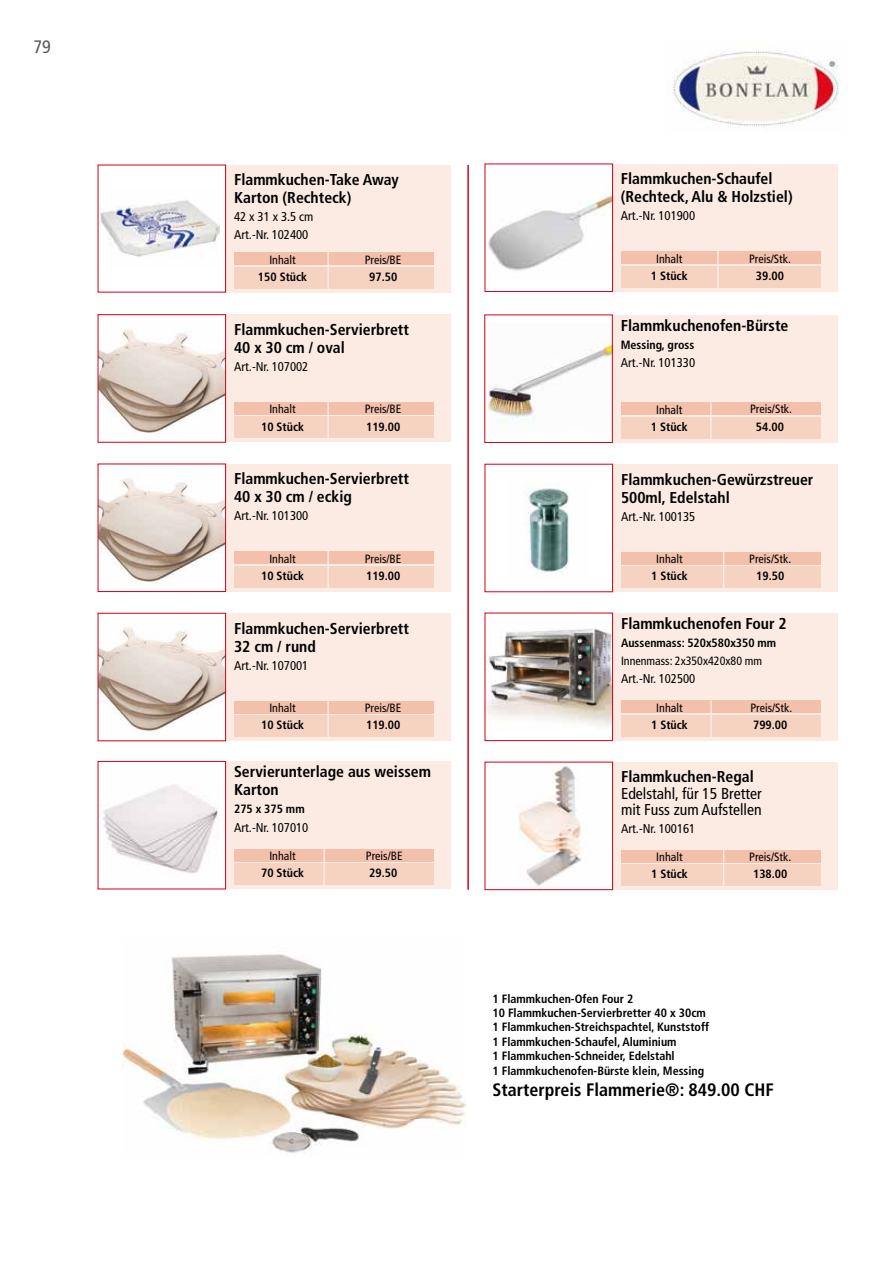
<style>
.page{position:relative;width:893px;height:1263px;background:#fff}
.page>*{position:absolute;margin:0;border:0;box-sizing:border-box;transform-origin:0 0}
.t1{font:700 condensed 18px "Frutiger";color:#000}
.t2{font:condensed 18px "Frutiger LT Std";color:#58585a}
.t3{font:700 condensed 15.75px/18px "Frutiger";color:#000}
.t4{font:condensed 15.75px/16.5px "Frutiger";color:#000}
.t5{font:condensed 12.75px/18px "Frutiger";color:#000}
.t6{font:700 condensed 12px/14.4px "Frutiger";color:#000}
.t7{font:condensed 12px "Frutiger";color:#000}
</style>
<div class="page">
<div style="left:612px;top:164px;width:226px;height:128px;background:#fbebe2"></div>
<img style="left:488px;top:195px;width:123px;height:76px">
<div style="left:485px;top:164px;width:128px;height:128px;border:1px solid #d1001b"></div>
<div style="left:621px;top:266px;width:200px;height:21px;background:#f6d2c1"></div>
<div style="left:621px;top:251px;width:200px;height:13px;background:#f3c1ab"></div>
<hr style="left:717px;top:248px;width:2px;height:41px;background:#fbebe2">
<img style="left:673px;top:51px;width:166px;height:76px">
<div style="left:226px;top:165px;width:225px;height:128px;background:#fbebe2"></div>
<img style="left:100px;top:200px;width:119px;height:57px">
<div style="left:234px;top:267px;width:200px;height:21px;background:#f6d2c1"></div>
<div style="left:234px;top:253px;width:200px;height:12px;background:#f3c1ab"></div>
<div style="left:613px;top:613px;width:225px;height:128px;background:#fbebe2"></div>
<img style="left:487px;top:628px;width:124px;height:98px">
<div style="left:485px;top:613px;width:128px;height:128px;border:1px solid #d1001b"></div>
<div style="left:621px;top:715px;width:200px;height:21px;background:#f6d2c1"></div>
<div style="left:621px;top:700px;width:200px;height:13px;background:#f3c1ab"></div>
<hr style="left:327px;top:251px;width:2px;height:40px;background:#fbebe2">
<hr style="left:710px;top:700px;width:2px;height:41px;background:#fbebe2">
<div style="left:226px;top:613px;width:225px;height:128px;background:#fbebe2"></div>
<img style="left:100px;top:627px;width:124px;height:105px">
<div style="left:98px;top:613px;width:128px;height:128px;border:1px solid #d1001b"></div>
<div style="left:234px;top:715px;width:200px;height:22px;background:#f6d2c1"></div>
<div style="left:234px;top:701px;width:200px;height:12px;background:#f3c1ab"></div>
<hr style="left:327px;top:699px;width:2px;height:40px;background:#fbebe2">
<div style="left:612px;top:315px;width:226px;height:127px;background:#fbebe2"></div>
<img style="left:487px;top:342px;width:124px;height:82px">
<div style="left:484px;top:315px;width:129px;height:128px;border:1px solid #d1001b"></div>
<div style="left:621px;top:417px;width:200px;height:21px;background:#f6d2c1"></div>
<div style="left:621px;top:402px;width:200px;height:13px;background:#f3c1ab"></div>
<hr style="left:710px;top:402px;width:2px;height:41px;background:#fbebe2">
<div style="left:226px;top:761px;width:225px;height:128px;background:#fbebe2"></div>
<img style="left:103px;top:785px;width:115px;height:89px">
<div style="left:98px;top:761px;width:128px;height:128px;border:1px solid #d1001b"></div>
<div style="left:234px;top:863px;width:200px;height:22px;background:#f6d2c1"></div>
<div style="left:234px;top:849px;width:200px;height:13px;background:#f3c1ab"></div>
<hr style="left:323px;top:849px;width:2px;height:40px;background:#fbebe2">
<img style="left:122px;top:954px;width:344px;height:199px">
<div style="left:613px;top:762px;width:225px;height:128px;background:#fbebe2"></div>
<img style="left:518px;top:766px;width:69px;height:120px">
<div style="left:485px;top:762px;width:128px;height:128px;border:1px solid #d1001b"></div>
<div style="left:621px;top:864px;width:200px;height:21px;background:#f6d2c1"></div>
<div style="left:621px;top:850px;width:200px;height:12px;background:#f3c1ab"></div>
<hr style="left:723px;top:848px;width:1px;height:40px;background:#fbebe2">
<div style="left:226px;top:315px;width:225px;height:127px;background:#fbebe2"></div>
<img style="left:100px;top:329px;width:124px;height:105px">
<div style="left:98px;top:314px;width:128px;height:128px;border:1px solid #d1001b"></div>
<div style="left:234px;top:417px;width:200px;height:21px;background:#f6d2c1"></div>
<div style="left:234px;top:402px;width:200px;height:13px;background:#f3c1ab"></div>
<hr style="left:327px;top:400px;width:2px;height:41px;background:#fbebe2">
<div style="left:226px;top:464px;width:225px;height:127px;background:#fbebe2"></div>
<img style="left:100px;top:478px;width:124px;height:105px">
<div style="left:98px;top:464px;width:128px;height:128px;border:1px solid #d1001b"></div>
<div style="left:234px;top:566px;width:200px;height:21px;background:#f6d2c1"></div>
<div style="left:234px;top:551px;width:200px;height:13px;background:#f3c1ab"></div>
<hr style="left:327px;top:549px;width:2px;height:41px;background:#fbebe2">
<hr style="left:468px;top:165px;width:1px;height:725px;background:#d1001b">
<div style="left:613px;top:464px;width:225px;height:128px;background:#fbebe2"></div>
<img style="left:525px;top:488px;width:45px;height:84px">
<div style="left:621px;top:566px;width:200px;height:22px;background:#f6d2c1"></div>
<div style="left:621px;top:552px;width:200px;height:12px;background:#f3c1ab"></div>
<hr style="left:723px;top:550px;width:1px;height:40px;background:#fbebe2">
<h1 class="t2" style="left:33px;top:36px;width:19px">79</h1>
<h2 class="t3" style="left:234px;top:171px;width:166px">Flammkuchen-Take Away<br>Karton (Rechteck)</h2>
<p class="t5" style="left:234px;top:208px;width:81px">42 x 31 x 3.5 cm<br>Art.-Nr. 102400</p>
<p class="t6" style="left:258px;top:269px;width:51px">150 Stück</p>
<p class="t6" style="left:369px;top:269px;width:30px">97.50</p>
<p class="t7" style="left:269px;top:252px;width:28px">Inhalt</p>
<p class="t7" style="left:365px;top:252px;width:38px">Preis/BE</p>
<h2 class="t3" style="left:621px;top:170px;width:173px">Flammkuchen-Schaufel (Rechteck, Alu &amp; Holzstiel)</h2>
<p class="t5" style="left:621px;top:207px;width:76px">Art.-Nr. 101900</p>
<p class="t7" style="left:656px;top:251px;width:28px">Inhalt</p>
<p class="t7" style="left:749px;top:251px;width:43px">Preis/Stk.</p>
<p class="t6" style="left:651px;top:268px;width:38px">1 Stück</p>
<p class="t6" style="left:756px;top:268px;width:30px">39.00</p>
<h2 class="t3" style="left:234px;top:321px;width:176px">Flammkuchen-Servierbrett<br>40 x 30 cm / oval</h2>
<p class="t5" style="left:234px;top:358px;width:76px">Art.-Nr. 107002</p>
<h2 class="t3" style="left:621px;top:317px;width:169px">Flammkuchenofen-Bürste</h2>
<p class="t6" style="left:621px;top:338px;width:75px">Messing, gross</p>
<p class="t5" style="left:621px;top:354px;width:76px">Art.-Nr. 101330</p>
<p class="t7" style="left:269px;top:402px;width:28px">Inhalt</p>
<p class="t7" style="left:365px;top:402px;width:38px">Preis/BE</p>
<p class="t7" style="left:656px;top:402px;width:28px">Inhalt</p>
<p class="t7" style="left:750px;top:402px;width:43px">Preis/Stk.</p>
<p class="t6" style="left:261px;top:419px;width:45px">10 Stück</p>
<p class="t6" style="left:366px;top:419px;width:36px">119.00</p>
<p class="t6" style="left:651px;top:419px;width:38px">1 Stück</p>
<p class="t6" style="left:756px;top:419px;width:30px">54.00</p>
<h2 class="t3" style="left:234px;top:470px;width:176px">Flammkuchen-Servierbrett<br>40 x 30 cm / eckig</h2>
<p class="t5" style="left:234px;top:507px;width:76px">Art.-Nr. 101300</p>
<h2 class="t3" style="left:621px;top:470px;width:194px">Flammkuchen-Gewürzstreuer<br>500ml, Edelstahl</h2>
<p class="t5" style="left:621px;top:507px;width:76px">Art.-Nr. 100135</p>
<p class="t7" style="left:269px;top:551px;width:28px">Inhalt</p>
<p class="t7" style="left:365px;top:551px;width:38px">Preis/BE</p>
<p class="t7" style="left:656px;top:552px;width:28px">Inhalt</p>
<p class="t7" style="left:749px;top:552px;width:43px">Preis/Stk.</p>
<p class="t6" style="left:261px;top:568px;width:45px">10 Stück</p>
<p class="t6" style="left:366px;top:568px;width:36px">119.00</p>
<p class="t6" style="left:651px;top:569px;width:38px">1 Stück</p>
<p class="t6" style="left:756px;top:569px;width:30px">19.50</p>
<h2 class="t3" style="left:234px;top:619px;width:176px">Flammkuchen-Servierbrett<br>32 cm / rund</h2>
<p class="t5" style="left:234px;top:656px;width:76px">Art.-Nr. 107001</p>
<p class="t7" style="left:269px;top:701px;width:28px">Inhalt</p>
<p class="t7" style="left:365px;top:701px;width:38px">Preis/BE</p>
<p class="t6" style="left:261px;top:718px;width:45px">10 Stück</p>
<p class="t6" style="left:366px;top:718px;width:36px">119.00</p>
<h2 class="t3" style="left:621px;top:615px;width:167px">Flammkuchenofen Four 2</h2>
<p class="t6" style="left:621px;top:636px;width:157px">Aussenmass: 520x580x350 mm</p>
<p class="t7" style="left:621px;top:654px;width:143px">Innenmass: 2x350x420x80 mm</p>
<p class="t5" style="left:621px;top:670px;width:76px">Art.-Nr. 102500</p>
<p class="t6" style="left:651px;top:717px;width:38px">1 Stück</p>
<p class="t6" style="left:753px;top:717px;width:36px">799.00</p>
<p class="t7" style="left:656px;top:700px;width:28px">Inhalt</p>
<p class="t7" style="left:750px;top:700px;width:43px">Preis/Stk.</p>
<h2 class="t3" style="left:234px;top:763px;width:198px">Servierunterlage aus weissem<br>Karton</h2>
<p class="t6" style="left:234px;top:802px;width:72px">275 x 375 mm</p>
<p class="t5" style="left:234px;top:818px;width:76px">Art.-Nr. 107010</p>
<p class="t6" style="left:261px;top:866px;width:45px">70 Stück</p>
<p class="t6" style="left:369px;top:866px;width:30px">29.50</p>
<p class="t7" style="left:269px;top:849px;width:28px">Inhalt</p>
<p class="t7" style="left:366px;top:849px;width:38px">Preis/BE</p>
<h2 class="t3" style="left:621px;top:768px;width:134px">Flammkuchen-Regal</h2>
<h2 class="t4" style="left:621px;top:785px;width:142px">Edelstahl, für 15 Bretter mit Fuss zum Aufstellen</h2>
<p class="t5" style="left:621px;top:820px;width:76px">Art.-Nr. 100161</p>
<p class="t6" style="left:651px;top:866px;width:38px">1 Stück</p>
<p class="t6" style="left:753px;top:866px;width:36px">138.00</p>
<p class="t7" style="left:656px;top:849px;width:28px">Inhalt</p>
<p class="t7" style="left:749px;top:849px;width:43px">Preis/Stk.</p>
<p class="t6" style="left:492px;top:991px;width:218px">1 Flammkuchen-Ofen Four 2<br>10 Flammkuchen-Servierbretter 40 x 30cm 1 Flammkuchen-Streichspachtel, Kunststoff 1 Flammkuchen-Schaufel, Aluminium<br>1 Flammkuchen-Schneider, Edelstahl<br>1 Flammkuchenofen-Bürste klein, Messing</p>
<h1 class="t1" style="left:492px;top:1079px;width:283px">Starterpreis Flammerie®: 849.00 CHF</h1>
</div>
